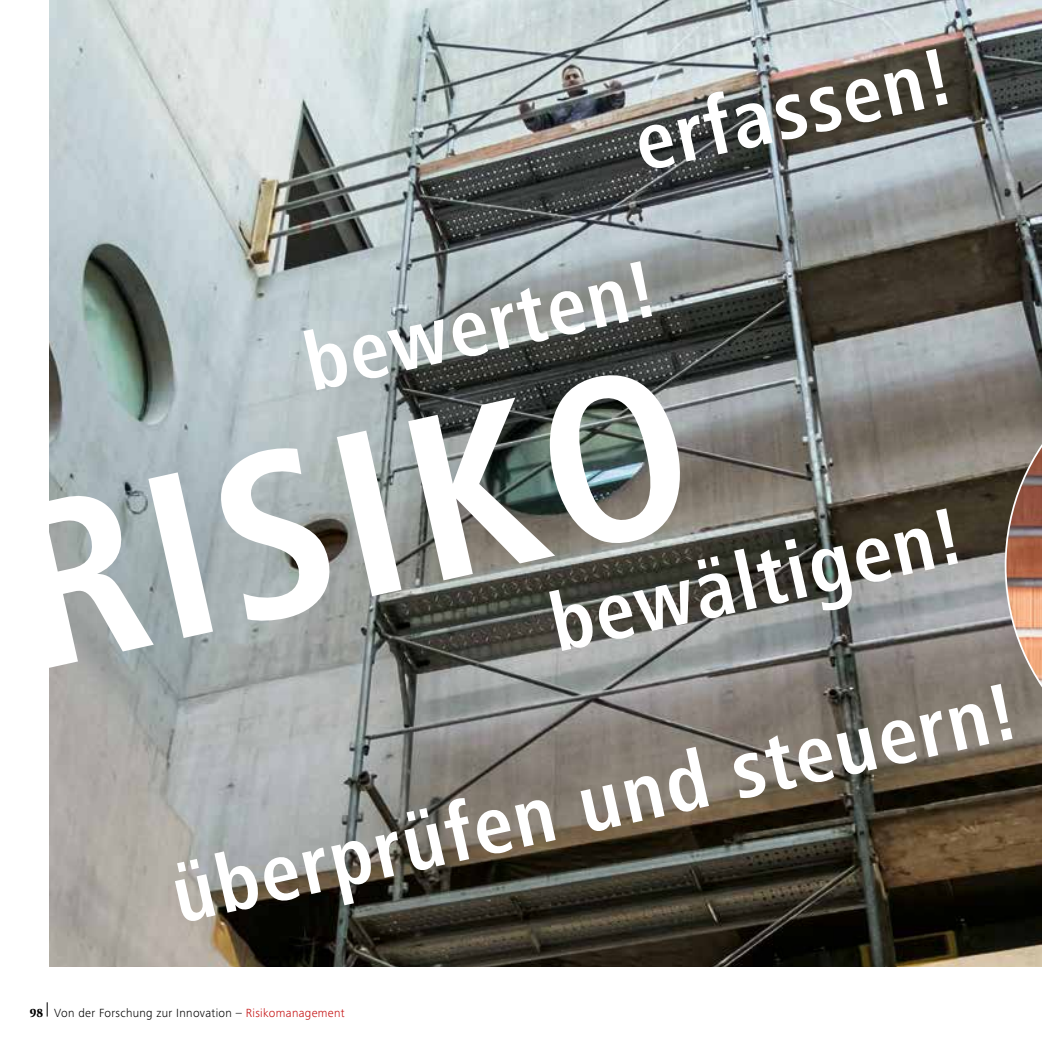
<style>
.page{position:relative;width:1042px;height:1042px;background:#fff}
.page>*{position:absolute;margin:0;border:0;box-sizing:border-box;transform-origin:0 0}
.t1{font:700 condensed 244.3px "Frutiger Next Pro";color:#fff}
.t2{font:700 condensed 84px "Frutiger Next Pro";color:#fff}
.t3{font:300 12.25px "Frutiger Next Pro";letter-spacing:.025em;color:#000}
.s1{font-family:"Slimbach Std";font-weight:900}
.s2{color:#c40d0e}
</style>
<div class="page">
<img style="left:50px;top:0;width:992px;height:966px">
<svg style="left:47px;top:1002px;width:1px;height:14px"></svg>
<svg style="left:1004px;top:348px;width:38px;height:435px;background:#8e7567"></svg>
<p class="t2" style="left:625px;top:99px;width:322px;rotate:-13deg">erfassen!</p>
<p class="t2" style="left:295px;top:319px;width:357px;rotate:-13deg">bewerten!</p>
<h1 class="t1" style="left:-16px;top:453px;width:692px;rotate:-12deg">RISIKO</h1>
<p class="t2" style="left:540px;top:580px;width:419px;rotate:-13deg">bewältigen!</p>
<p class="t2" style="left:163px;top:853px;width:862px;rotate:-13deg">überprüfen und steuern!</p>
<p class="t3" style="left:30px;top:1005px;width:316px"><span class="s1">98</span> Von der Forschung zur Innovation – <span class="s2">Risikomanagement</span></p>
</div>
